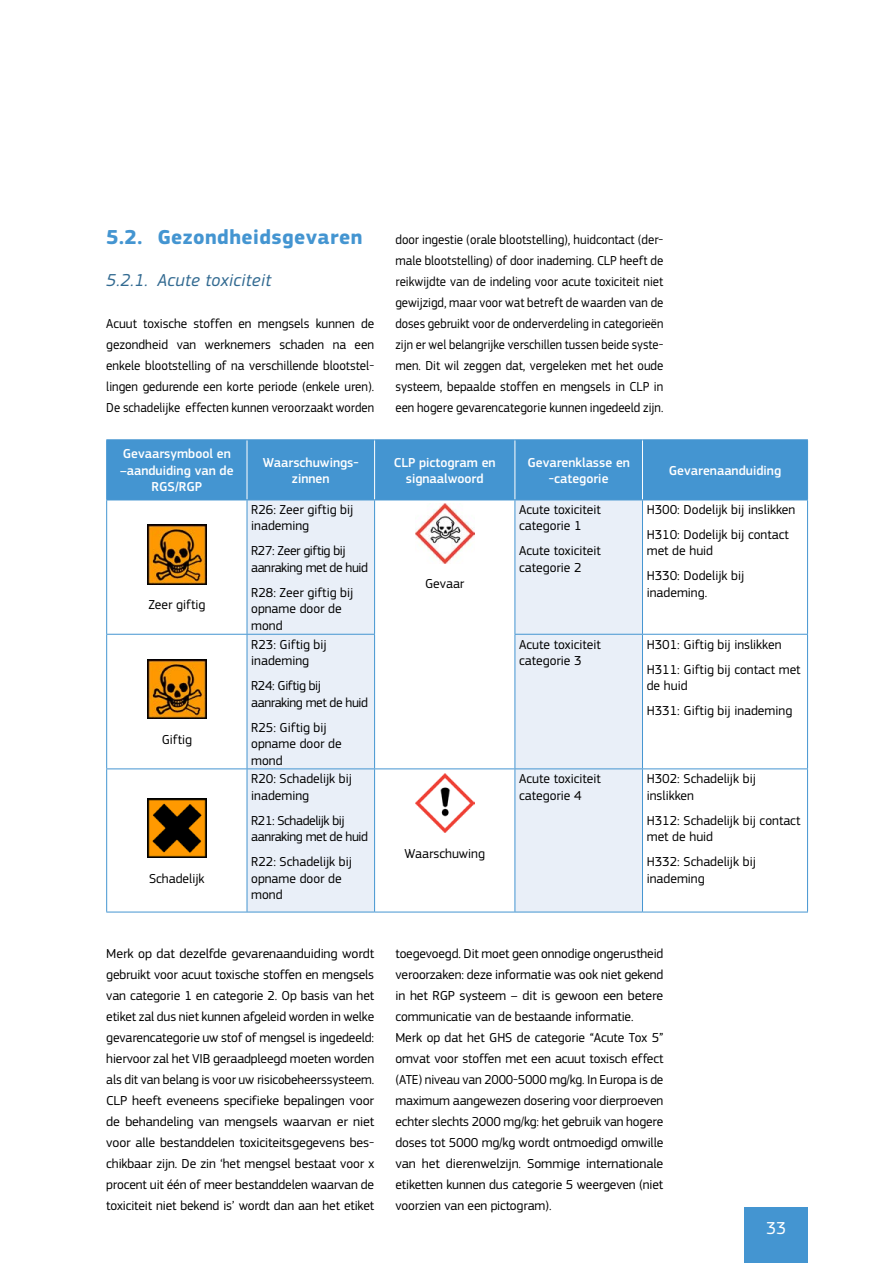
<style>
.page{position:relative;width:893px;height:1263px;background:#fff}
.page>*{position:absolute;margin:0;border:0;box-sizing:border-box;transform-origin:0 0}
.t1{font:700 21px "PF Square Sans Pro";letter-spacing:.02em;color:#4495d1}
.t2{font:italic 18px "PF Square Sans Pro";letter-spacing:.02em;color:#326a91}
.t3{font:18px "PF Square Sans Pro";color:#fff}
.t4{font:13.5px/21px "PF Square Sans Pro";color:#000}
.t5{font:13.5px/21px "PF Square Sans Pro";color:#000;text-align:justify;scale:.95 1}
.t6{font:500 13.5px/16.5px "PF Square Sans Pro";color:#fff;text-align:center}
.t7{font:13.5px/16.5px "PF Square Sans Pro";letter-spacing:-.03em;color:#000}
</style>
<div class="page">
<div style="left:744px;top:1207px;width:64px;height:56px;background:#4495d1"></div>
<div style="left:107px;top:440px;width:700px;height:60px;background:#4495d1"></div>
<svg style="left:248px;top:501px;width:394px;height:411px;fill:#e9eff8"></svg>
<hr style="left:247px;top:440px;width:1px;height:60px;background:#fff">
<hr style="left:374px;top:440px;width:1px;height:60px;background:#fff">
<hr style="left:515px;top:440px;width:1px;height:60px;background:#fff">
<hr style="left:642px;top:440px;width:1px;height:60px;background:#fff">
<hr style="left:807px;top:440px;width:1px;height:60px;background:#4495d1">
<hr style="left:374px;top:500px;width:1px;height:134px;background:#4495d1">
<hr style="left:515px;top:500px;width:1px;height:134px;background:#4495d1">
<hr style="left:642px;top:500px;width:1px;height:134px;background:#4495d1">
<hr style="left:247px;top:634px;width:128px;height:1px;background:#4495d1">
<hr style="left:247px;top:635px;width:1px;height:133px;background:#4495d1">
<hr style="left:374px;top:635px;width:1px;height:133px;background:#4495d1">
<hr style="left:515px;top:634px;width:127px;height:1px;background:#4495d1">
<hr style="left:515px;top:635px;width:1px;height:133px;background:#4495d1">
<hr style="left:642px;top:634px;width:166px;height:1px;background:#4495d1">
<hr style="left:642px;top:635px;width:1px;height:133px;background:#4495d1">
<hr style="left:106px;top:768px;width:141px;height:1px;background:#4495d1">
<hr style="left:247px;top:768px;width:128px;height:1px;background:#4495d1">
<hr style="left:247px;top:769px;width:1px;height:143px;background:#4495d1">
<hr style="left:375px;top:768px;width:140px;height:1px;background:#4495d1">
<hr style="left:374px;top:769px;width:1px;height:143px;background:#4495d1">
<hr style="left:515px;top:768px;width:127px;height:1px;background:#4495d1">
<hr style="left:515px;top:769px;width:1px;height:143px;background:#4495d1">
<hr style="left:642px;top:768px;width:166px;height:1px;background:#4495d1">
<hr style="left:642px;top:769px;width:1px;height:143px;background:#4495d1">
<hr style="left:807px;top:500px;width:1px;height:134px;background:#4495d1">
<hr style="left:106px;top:635px;width:1px;height:133px;background:#4495d1">
<hr style="left:807px;top:635px;width:1px;height:133px;background:#4495d1">
<hr style="left:106px;top:769px;width:1px;height:143px;background:#4495d1">
<hr style="left:807px;top:769px;width:1px;height:143px;background:#4495d1">
<hr style="left:106px;top:912px;width:141px;height:1px;background:#4495d1">
<hr style="left:247px;top:912px;width:128px;height:1px;background:#4495d1">
<hr style="left:375px;top:912px;width:140px;height:1px;background:#4495d1">
<hr style="left:515px;top:912px;width:127px;height:1px;background:#4495d1">
<hr style="left:642px;top:912px;width:166px;height:1px;background:#4495d1">
<hr style="left:106px;top:439px;width:141px;height:1px;background:#4495d1">
<hr style="left:106px;top:440px;width:1px;height:60px;background:#4495d1">
<hr style="left:247px;top:439px;width:128px;height:1px;background:#4495d1">
<hr style="left:375px;top:439px;width:140px;height:1px;background:#4495d1">
<hr style="left:515px;top:439px;width:127px;height:1px;background:#4495d1">
<hr style="left:642px;top:439px;width:166px;height:1px;background:#4495d1">
<hr style="left:106px;top:500px;width:141px;height:1px;background:#4495d1">
<hr style="left:247px;top:500px;width:128px;height:1px;background:#4495d1">
<hr style="left:375px;top:500px;width:140px;height:1px;background:#4495d1">
<hr style="left:515px;top:500px;width:127px;height:1px;background:#4495d1">
<hr style="left:642px;top:500px;width:166px;height:1px;background:#4495d1">
<hr style="left:106px;top:500px;width:1px;height:134px;background:#4495d1">
<hr style="left:247px;top:500px;width:1px;height:134px;background:#4495d1">
<hr style="left:106px;top:634px;width:141px;height:1px;background:#4495d1">
<img style="left:147px;top:525px;width:60px;height:59px">
<img style="left:415px;top:504px;width:59px;height:59px">
<img style="left:147px;top:659px;width:60px;height:60px">
<img style="left:147px;top:798px;width:60px;height:60px">
<img style="left:415px;top:773px;width:59px;height:60px">
<h1 class="t1" style="left:106px;top:225px;width:258px">5.2. Gezondheidsgevaren</h1>
<h2 class="t2" style="left:106px;top:270px;width:166px">5.2.1. Acute toxiciteit</h2>
<p class="t4" style="left:106px;top:313px;width:269px;text-align:justify">Acuut toxische stoffen en mengsels kunnen de gezondheid van werknemers schaden na een enkele blootstelling of na verschillende blootstel&shy;lingen gedurende een korte periode (enkele uren).<br>De schadelijke effecten kunnen veroorzaakt worden</p>
<p class="t5" style="left:395px;top:229px;width:284px">door ingestie (orale blootstelling), huidcontact (der&shy;male blootstelling) of door inademing. CLP heeft de reikwijdte van de indeling voor acute toxiciteit niet gewijzigd, maar voor wat betreft de waarden van de doses gebruikt voor de onderverdeling in categorieën zijn er wel belangrijke verschillen tussen beide syste&shy;men. Dit wil zeggen dat, vergeleken met het oude systeem, bepaalde stoffen en mengsels in CLP in een hogere gevarencategorie kunnen ingedeeld zijn.</p>
<p class="t6" style="left:120px;top:446px;width:115px">Gevaarsymbool en –aanduiding van de<br>RGS/RGP</p>
<p class="t6" style="left:263px;top:454px;width:97px">Waarschuwings&shy;zinnen</p>
<p class="t6" style="left:394px;top:454px;width:104px">CLP pictogram en signaalwoord</p>
<p class="t6" style="left:527px;top:454px;width:104px">Gevarenklasse en -categorie</p>
<p class="t6" style="left:669px;top:462px;width:114px">Gevarenaanduiding</p>
<p class="t4" style="left:148px;top:594px;width:58px">Zeer giftig</p>
<p class="t4" style="left:162px;top:729px;width:32px">Giftig</p>
<p class="t4" style="left:149px;top:868px;width:57px">Schadelijk</p>
<p class="t4" style="left:251px;top:501px;width:104px;line-height:16.5px">R26: Zeer giftig bij inademing</p>
<p class="t7" style="left:251px;top:543px;width:118px">R27: Zeer giftig bij aanraking met de huid</p>
<p class="t4" style="left:251px;top:584px;width:104px;line-height:16.5px">R28: Zeer giftig bij opname door de mond</p>
<p class="t4" style="left:251px;top:636px;width:77px;line-height:16.5px">R23: Giftig bij inademing</p>
<p class="t7" style="left:251px;top:677px;width:118px">R24: Giftig bij aanraking met de huid</p>
<p class="t4" style="left:251px;top:719px;width:92px;line-height:16.5px">R25: Giftig bij opname door de mond</p>
<p class="t4" style="left:251px;top:771px;width:102px;line-height:16.5px">R20: Schadelijk bij inademing</p>
<p class="t7" style="left:251px;top:812px;width:118px">R21: Schadelijk bij aanraking met de huid</p>
<p class="t4" style="left:251px;top:854px;width:102px;line-height:16.5px">R22: Schadelijk bij opname door de mond</p>
<p class="t4" style="left:425px;top:573px;width:41px">Gevaar</p>
<p class="t4" style="left:405px;top:843px;width:82px">Waarschuwing</p>
<p class="t4" style="left:519px;top:501px;width:83px;line-height:16.5px">Acute toxiciteit categorie 1</p>
<p class="t4" style="left:519px;top:543px;width:83px;line-height:16.5px">Acute toxiciteit categorie 2</p>
<p class="t4" style="left:647px;top:497px;width:150px;line-height:25px">H300: Dodelijk bij inslikken<br>H310: Dodelijk bij contact</p>
<p class="t4" style="left:647px;top:538px;width:99px;line-height:25px">met de huid<br>H330: Dodelijk bij</p>
<p class="t4" style="left:647px;top:582px;width:62px">inademing.</p>
<p class="t4" style="left:519px;top:636px;width:83px;line-height:16.5px">Acute toxiciteit categorie 3</p>
<p class="t4" style="left:647px;top:632px;width:155px;line-height:25px">H301: Giftig bij inslikken<br>H311: Giftig bij contact met</p>
<p class="t4" style="left:647px;top:673px;width:147px;line-height:25px">de huid<br>H331: Giftig bij inademing</p>
<p class="t4" style="left:519px;top:771px;width:83px;line-height:16.5px">Acute toxiciteit categorie 4</p>
<p class="t4" style="left:647px;top:771px;width:111px;line-height:16.5px">H302: Schadelijk bij inslikken</p>
<p class="t4" style="left:647px;top:812px;width:155px;line-height:16.5px">H312: Schadelijk bij contact met de huid</p>
<p class="t4" style="left:647px;top:854px;width:111px;line-height:16.5px">H332: Schadelijk bij inademing</p>
<p class="t4" style="left:106px;top:943px;width:269px;text-align:justify">Merk op dat dezelfde gevarenaanduiding wordt gebruikt voor acuut toxische stoffen en mengsels van categorie 1 en categorie 2. Op basis van het etiket zal dus niet kunnen afgeleid worden in welke gevarencategorie uw stof of mengsel is ingedeeld: hiervoor zal het VIB geraadpleegd moeten worden als dit van belang is voor uw risicobeheerssysteem.<br>CLP heeft eveneens specifieke bepalingen voor de behandeling van mengsels waarvan er niet voor alle bestanddelen toxiciteitsgegevens bes&shy;chikbaar zijn. De zin ‘het mengsel bestaat voor x procent uit één of meer bestanddelen waarvan de toxiciteit niet bekend is’ wordt dan aan het etiket</p>
<p class="t4" style="left:395px;top:943px;width:269px">toegevoegd. Dit moet geen onnodige ongerustheid veroorzaken: deze informatie was ook niet gekend in het RGP systeem – dit is gewoon een betere communicatie van de bestaande informatie.<br>Merk op dat het GHS de categorie “Acute Tox 5” omvat voor stoffen met een acuut toxisch effect (ATE) niveau van 2000-5000 mg/kg. In Europa is de maximum aangewezen dosering voor dierproeven echter slechts 2000 mg/kg: het gebruik van hogere doses tot 5000 mg/kg wordt ontmoedigd omwille van het dierenwelzijn. Sommige internationale etiketten kunnen dus categorie 5 weergeven (niet voorzien van een pictogram).</p>
<h2 class="t3" style="left:766px;top:1218px;width:22px">33</h2>
</div>
